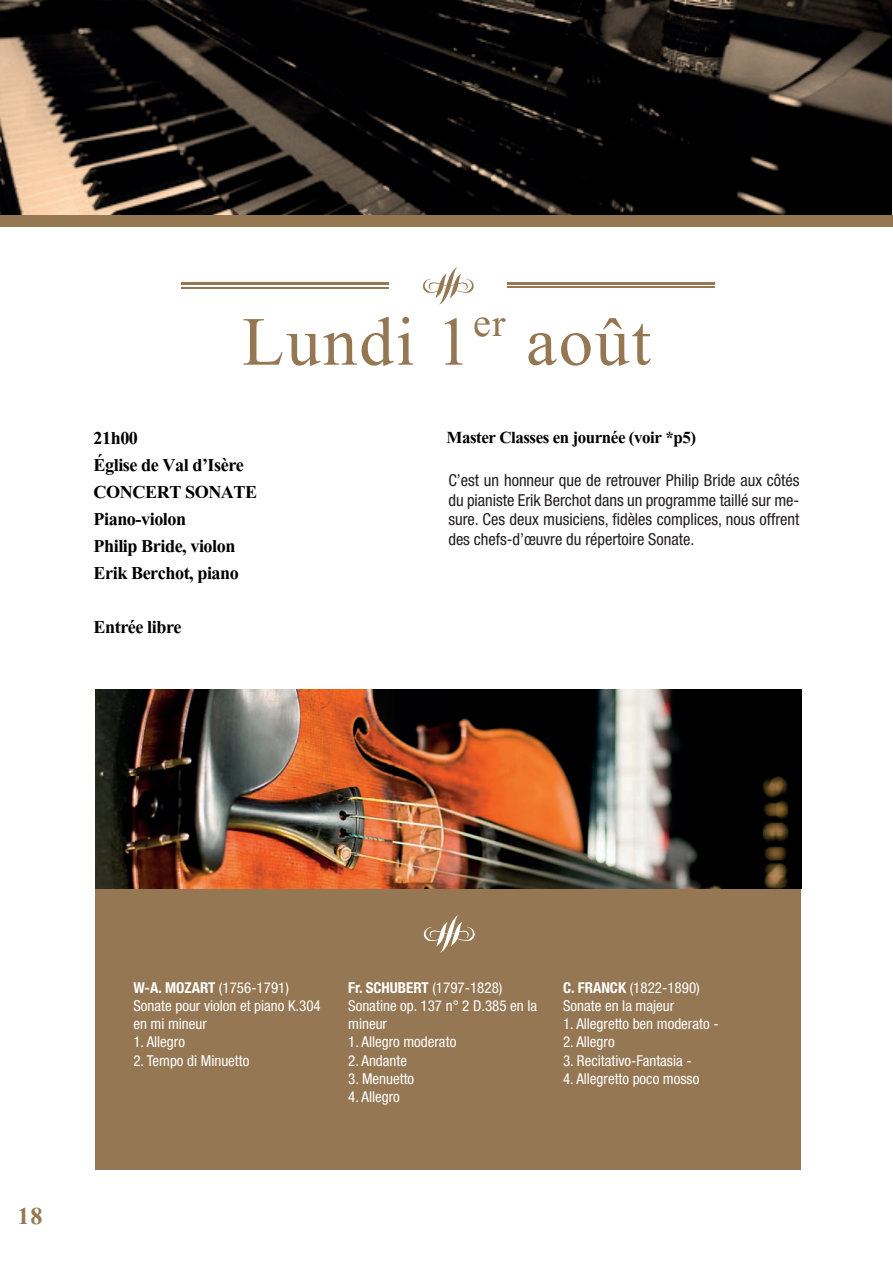
<style>
.page{position:relative;width:893px;height:1263px;background:#fff}
.page>*{position:absolute;margin:0;border:0;box-sizing:border-box;transform-origin:0 0}
.t1{font:85.5px "Aparajita";letter-spacing:.025em;color:#957753}
.t2{font:700 30px "Aparajita";color:#957753}
.t3{font:700 22.5px/27px "Aparajita";letter-spacing:-.02em;color:#000001}
.t4{font:700 21px "Aparajita";letter-spacing:-.02em;color:#000001}
.t5{font:condensed 16.5px/19.5px "Helvetica Neue LT Pro";color:#231f20;text-align:justify}
.t6{font:condensed 15px/18px "Helvetica Neue LT Pro";color:#fff}
.s1{font-weight:700}
</style>
<div class="page">
<img style="left:0;top:0;width:892px;height:215px">
<svg style="left:423px;top:267px;width:51px;height:38px"></svg>
<hr style="left:181px;top:282px;width:208px;height:2px;background:#957752">
<hr style="left:507px;top:282px;width:208px;height:2px;background:#957752">
<hr style="left:181px;top:287px;width:207px;height:2px;background:#957752">
<hr style="left:507px;top:287px;width:208px;height:1px;background:#957752">
<div style="left:0;top:215px;width:893px;height:11px;background:#957752"></div>
<div style="left:95px;top:889px;width:706px;height:280px;background:#957753"></div>
<img style="left:95px;top:689px;width:706px;height:200px">
<svg style="left:423px;top:915px;width:52px;height:38px"></svg>
<h1 class="t1" style="left:242px;top:289px;width:410px">Lundi 1<sup>er</sup> août</h1>
<h3 class="t3" style="left:94px;top:425px;width:46px">21h00</h3>
<h3 class="t4" style="left:446px;top:424px;width:251px">Master Classes en journée (voir *p5)</h3>
<h3 class="t3" style="left:94px;top:452px;width:165px">Église de Val d’Isère<br>CONCERT SONATE<br>Piano-violon<br>Philip Bride, violon<br>Erik Berchot, piano</h3>
<h3 class="t3" style="left:94px;top:614px;width:90px">Entrée libre</h3>
<p class="t5" style="left:448px;top:470px;width:353px">C’est un honneur que de retrouver Philip Bride aux côtés du pianiste Erik Berchot dans un programme taillé sur me&shy;sure. Ces deux musiciens, fidèles complices, nous offrent des chefs-d’œuvre du répertoire Sonate.</p>
<h2 class="t2" style="left:17px;top:1198px;width:27px">18</h2>
<p class="t6" style="left:133px;top:979px;width:189px"><span class="s1">W-A. MOZART</span> (1756-1791)<br>Sonate pour violon et piano K.304 en mi mineur</p>
<p class="t6" style="left:133px;top:1033px;width:53px">1. Allegro</p>
<p class="t6" style="left:133px;top:1051px;width:118px">2. Tempo di Minuetto</p>
<p class="t6" style="left:348px;top:979px;width:190px"><span class="s1">Fr. SCHUBERT</span> (1797-1828)<br>Sonatine op. 137 n° 2 D.385 en la mineur</p>
<p class="t6" style="left:348px;top:1033px;width:110px">1. Allegro moderato</p>
<p class="t6" style="left:348px;top:1051px;width:60px">2. Andante</p>
<p class="t6" style="left:348px;top:1069px;width:68px">3. Menuetto</p>
<p class="t6" style="left:348px;top:1087px;width:53px">4. Allegro</p>
<p class="t6" style="left:563px;top:979px;width:138px"><span class="s1">C. FRANCK</span> (1822-1890)<br>Sonate en la majeur</p>
<p class="t6" style="left:563px;top:1015px;width:157px">1. Allegretto ben moderato -</p>
<p class="t6" style="left:563px;top:1033px;width:53px">2. Allegro</p>
<p class="t6" style="left:563px;top:1051px;width:130px">3. Recitativo-Fantasia -</p>
<p class="t6" style="left:563px;top:1069px;width:138px">4. Allegretto poco mosso</p>
</div>
